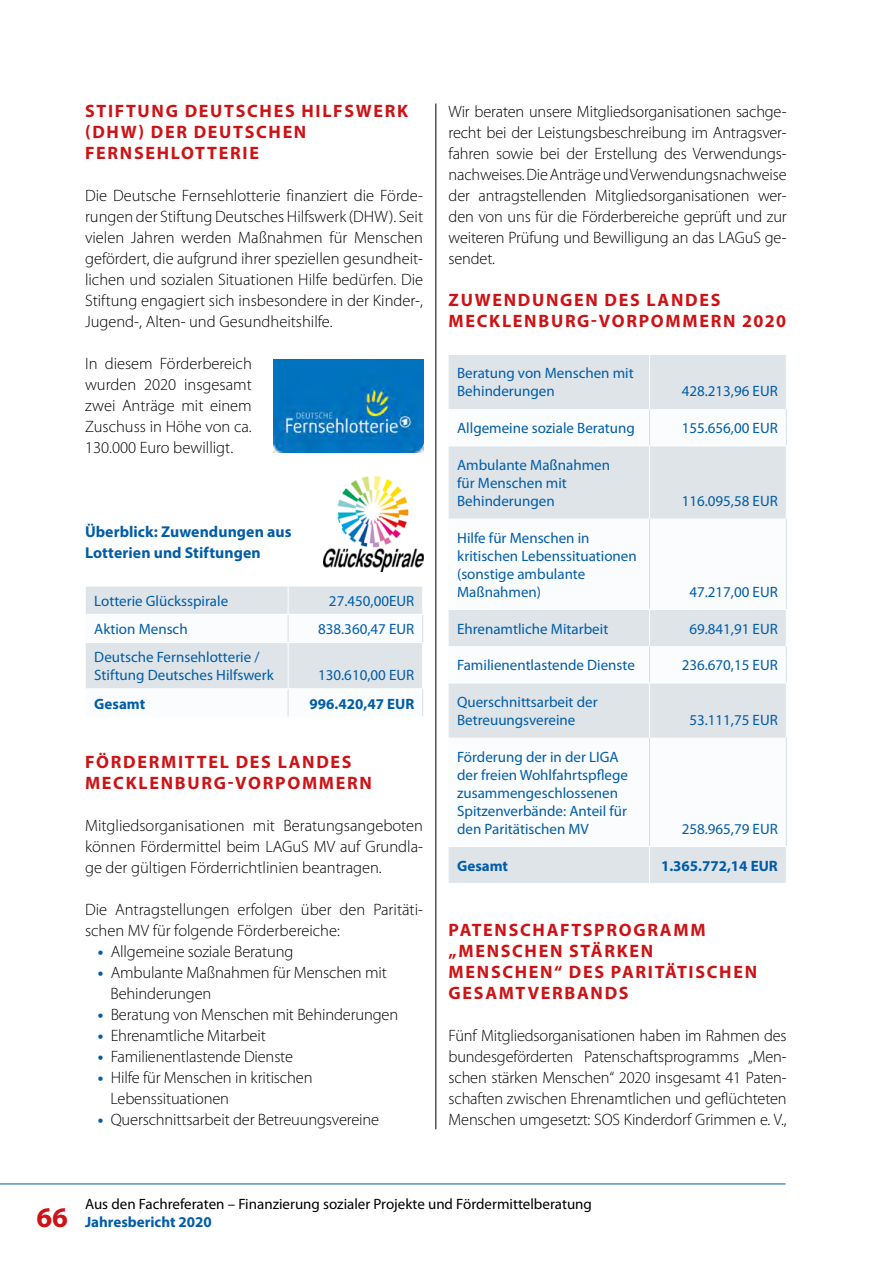
<style>
.page{position:relative;width:893px;height:1263px;background:#fff}
.page>*{position:absolute;margin:0;border:0;box-sizing:border-box;transform-origin:0 0}
.t1{font:700 18px/21px "Myriad Pro";letter-spacing:.095em;color:#cd1316}
.t2{font:300 16.5px/21px "Myriad Pro";letter-spacing:-.01em;color:#000;text-align:justify}
.t3{font:700 15.75px/21px "Myriad Pro";letter-spacing:.005em;color:#005da9}
.Tab_p{font:15px/18px "Myriad Pro";color:#005da9}
.t4{font:15px/18px "Myriad Pro";color:#000}
.Tab_p-2{font:700 15px "Myriad Pro";color:#005da9}
.s1{font-weight:700;color:#005da9}
.s2{font-weight:700;font-size:28.5px;color:#cd1316}
</style>
<div class="page">
<svg style="left:86px;top:587px;width:337px;height:130px"></svg>
<hr style="left:87px;top:642px;width:201px;height:1px;background:#fff">
<hr style="left:288px;top:642px;width:135px;height:1px;background:#fff">
<hr style="left:87px;top:688px;width:201px;height:1px;background:#fff">
<hr style="left:288px;top:688px;width:135px;height:1px;background:#fff">
<hr style="left:87px;top:614px;width:201px;height:1px;background:#fff">
<hr style="left:288px;top:614px;width:135px;height:1px;background:#fff">
<div style="left:449px;top:355px;width:337px;height:528px;background:#dfe4e8"></div>
<svg style="left:449px;top:409px;width:337px;height:437px"></svg>
<hr style="left:649px;top:355px;width:1px;height:54px;background:#fff">
<hr style="left:649px;top:446px;width:1px;height:73px;background:#fff">
<hr style="left:649px;top:610px;width:1px;height:36px;background:#fff">
<hr style="left:649px;top:683px;width:1px;height:55px;background:#fff">
<hr style="left:649px;top:847px;width:1px;height:36px;background:#fff">
<hr style="left:649px;top:409px;width:1px;height:37px;background:#d6dee4">
<hr style="left:649px;top:519px;width:1px;height:90px;background:#d6dee4">
<hr style="left:649px;top:646px;width:1px;height:37px;background:#d6dee4">
<hr style="left:649px;top:738px;width:1px;height:108px;background:#d6dee4">
<hr style="left:786px;top:409px;width:1px;height:37px;background:#d6dee4">
<hr style="left:449px;top:446px;width:200px;height:1px;background:#fff">
<hr style="left:649px;top:446px;width:138px;height:1px;background:#fff">
<hr style="left:786px;top:519px;width:1px;height:90px;background:#d6dee4">
<hr style="left:449px;top:609px;width:200px;height:1px;background:#fff">
<hr style="left:649px;top:609px;width:138px;height:1px;background:#fff">
<hr style="left:786px;top:646px;width:1px;height:37px;background:#d6dee4">
<hr style="left:449px;top:683px;width:200px;height:1px;background:#fff">
<hr style="left:649px;top:683px;width:138px;height:1px;background:#fff">
<hr style="left:786px;top:738px;width:1px;height:108px;background:#d6dee4">
<hr style="left:449px;top:846px;width:200px;height:1px;background:#fff">
<hr style="left:649px;top:846px;width:138px;height:1px;background:#fff">
<hr style="left:436px;top:104px;width:1px;height:1025px;background:#000">
<img style="left:273px;top:359px;width:150px;height:94px">
<img style="left:324px;top:477px;width:99px;height:94px">
<hr style="left:0;top:1183px;width:786px;height:1px;background:#005da9">
<p class="t1" style="left:85px;top:100px;width:325px">STIFTUNG DEUTSCHES HILFSWERK (DHW) DER DEUTSCHEN<br>FERNSEHLOTTERIE</p>
<p class="t2" style="left:85px;top:185px;width:340px">Die Deutsche Fernsehlotterie finanziert die Förde&shy;rungen der Stiftung Deutsches Hilfswerk (DHW). Seit vielen Jahren werden Maßnahmen für Menschen gefördert, die aufgrund ihrer speziellen gesundheit&shy;lichen und sozialen Situationen Hilfe bedürfen. Die Stiftung engagiert sich insbesondere in der Kinder-, Jugend-, Alten- und Gesundheitshilfe.</p>
<p class="t2" style="left:85px;top:353px;width:168px">In diesem Förderbereich wurden 2020 insgesamt zwei Anträge mit einem Zuschuss in Höhe von ca.<br>130.000 Euro bewilligt.</p>
<p class="t3" style="left:85px;top:521px;width:208px">Überblick: Zuwendungen aus<br>Lotterien und Stiftungen</p>
<p class="Tab_p" style="left:94px;top:591px;width:135px">Lotterie Glücksspirale</p>
<p class="Tab_p" style="left:329px;top:591px;width:87px">27.450,00EUR</p>
<p class="Tab_p" style="left:94px;top:620px;width:95px">Aktion Mensch</p>
<p class="Tab_p" style="left:318px;top:620px;width:98px">838.360,47 EUR</p>
<p class="Tab_p" style="left:94px;top:648px;width:181px">Deutsche Fernsehlotterie /<br>Stiftung Deutsches Hilfswerk</p>
<p class="Tab_p" style="left:318px;top:666px;width:98px">130.610,00 EUR</p>
<p class="Tab_p-2" style="left:94px;top:694px;width:52px">Gesamt</p>
<p class="Tab_p-2" style="left:310px;top:694px;width:106px">996.420,47 EUR</p>
<p class="t1" style="left:85px;top:751px;width:288px">FÖRDERMITTEL DES LANDES<br>MECKLENBURG-VORPOMMERN</p>
<p class="t2" style="left:85px;top:815px;width:340px">Mitgliedsorganisationen mit Beratungsangeboten können Fördermittel beim LAGuS MV auf Grundla&shy;ge der gültigen Förderrichtlinien beantragen.</p>
<p class="t2" style="left:85px;top:899px;width:340px">Die Antragstellungen erfolgen über den Paritäti&shy;schen MV für folgende Förderbereiche:</p>
<p class="t2" style="left:98px;top:941px;width:197px"><span class="s1">•</span> Allgemeine soziale Beratung</p>
<p class="t2" style="left:111px;top:962px;width:278px;text-indent:-13px"><span class="s1">•</span> Ambulante Maßnahmen für Menschen mit<br>Behinderungen</p>
<p class="t2" style="left:98px;top:1004px;width:302px"><span class="s1">•</span> Beratung von Menschen mit Behinderungen</p>
<p class="t2" style="left:98px;top:1025px;width:169px"><span class="s1">•</span> Ehrenamtliche Mitarbeit</p>
<p class="t2" style="left:98px;top:1046px;width:197px"><span class="s1">•</span> Familienentlastende Dienste</p>
<p class="t2" style="left:111px;top:1067px;width:203px;text-indent:-13px"><span class="s1">•</span> Hilfe für Menschen in kritischen<br>Lebenssituationen</p>
<p class="t2" style="left:98px;top:1109px;width:283px"><span class="s1">•</span> Querschnittsarbeit der Betreuungsvereine</p>
<p class="t2" style="left:449px;top:101px;width:340px">Wir beraten unsere Mitgliedsorganisationen sachge&shy;recht bei der Leistungsbeschreibung im Antragsver&shy;fahren sowie bei der Erstellung des Verwendungs&shy;nachweises. Die Anträge und Verwendungsnachweise der antragstellenden Mitgliedsorganisationen wer&shy;den von uns für die Förderbereiche geprüft und zur weiteren Prüfung und Bewilligung an das LAGuS ge&shy;sendet.</p>
<p class="t1" style="left:449px;top:289px;width:339px">ZUWENDUNGEN DES LANDES<br>MECKLENBURG-VORPOMMERN 2020</p>
<p class="Tab_p" style="left:457px;top:364px;width:178px">Beratung von Menschen mit<br>Behinderungen</p>
<p class="Tab_p" style="left:682px;top:382px;width:98px">428.213,96 EUR</p>
<p class="Tab_p" style="left:457px;top:419px;width:179px">Allgemeine soziale Beratung</p>
<p class="Tab_p" style="left:682px;top:419px;width:98px">155.656,00 EUR</p>
<p class="Tab_p" style="left:457px;top:456px;width:154px">Ambulante Maßnahmen für Menschen mit<br>Behinderungen</p>
<p class="Tab_p" style="left:682px;top:492px;width:98px">116.095,58 EUR</p>
<p class="Tab_p" style="left:457px;top:528px;width:181px">Hilfe für Menschen in kritischen Lebenssituationen</p>
<p class="Tab_p" style="left:457px;top:564px;width:130px">(sonstige ambulante<br>Maßnahmen)</p>
<p class="Tab_p" style="left:689px;top:582px;width:90px">47.217,00 EUR</p>
<p class="Tab_p" style="left:457px;top:619px;width:153px">Ehrenamtliche Mitarbeit</p>
<p class="Tab_p" style="left:689px;top:619px;width:90px">69.841,91 EUR</p>
<p class="Tab_p" style="left:457px;top:656px;width:179px">Familienentlastende Dienste</p>
<p class="Tab_p" style="left:682px;top:656px;width:98px">236.670,15 EUR</p>
<p class="Tab_p" style="left:457px;top:693px;width:142px">Querschnittsarbeit der<br>Betreuungsvereine</p>
<p class="Tab_p" style="left:689px;top:711px;width:90px">53.111,75 EUR</p>
<p class="Tab_p" style="left:457px;top:747px;width:172px">Förderung der in der LIGA der freien Wohlfahrtspflege zusammengeschlossenen<br>Spitzenverbände: Anteil für den Paritätischen MV</p>
<p class="Tab_p" style="left:682px;top:819px;width:98px">258.965,79 EUR</p>
<p class="Tab_p-2" style="left:457px;top:856px;width:52px">Gesamt</p>
<p class="Tab_p-2" style="left:661px;top:856px;width:118px">1.365.772,14 EUR</p>
<p class="t1" style="left:449px;top:919px;width:310px">PATENSCHAFTSPROGRAMM „MENSCHEN STÄRKEN<br>MENSCHEN“ DES PARITÄTISCHEN<br>GESAMTVERBANDS</p>
<p class="t2" style="left:449px;top:1025px;width:340px">Fünf Mitgliedsorganisationen haben im Rahmen des bundesgeförderten Patenschaftsprogramms „Men&shy;schen stärken Menschen“ 2020 insgesamt 41 Paten&shy;schaften zwischen Ehrenamtlichen und geflüchteten Menschen umgesetzt: SOS Kinderdorf Grimmen e. V.,</p>
<p class="t4" style="left:36px;top:1194px;width:557px;text-indent:49px">Aus den Fachreferaten – Finanzierung sozialer Projekte und Fördermittelberatung<br><span class="s2">66</span> <span class="s1">Jahresbericht 2020</span></p>
</div>
